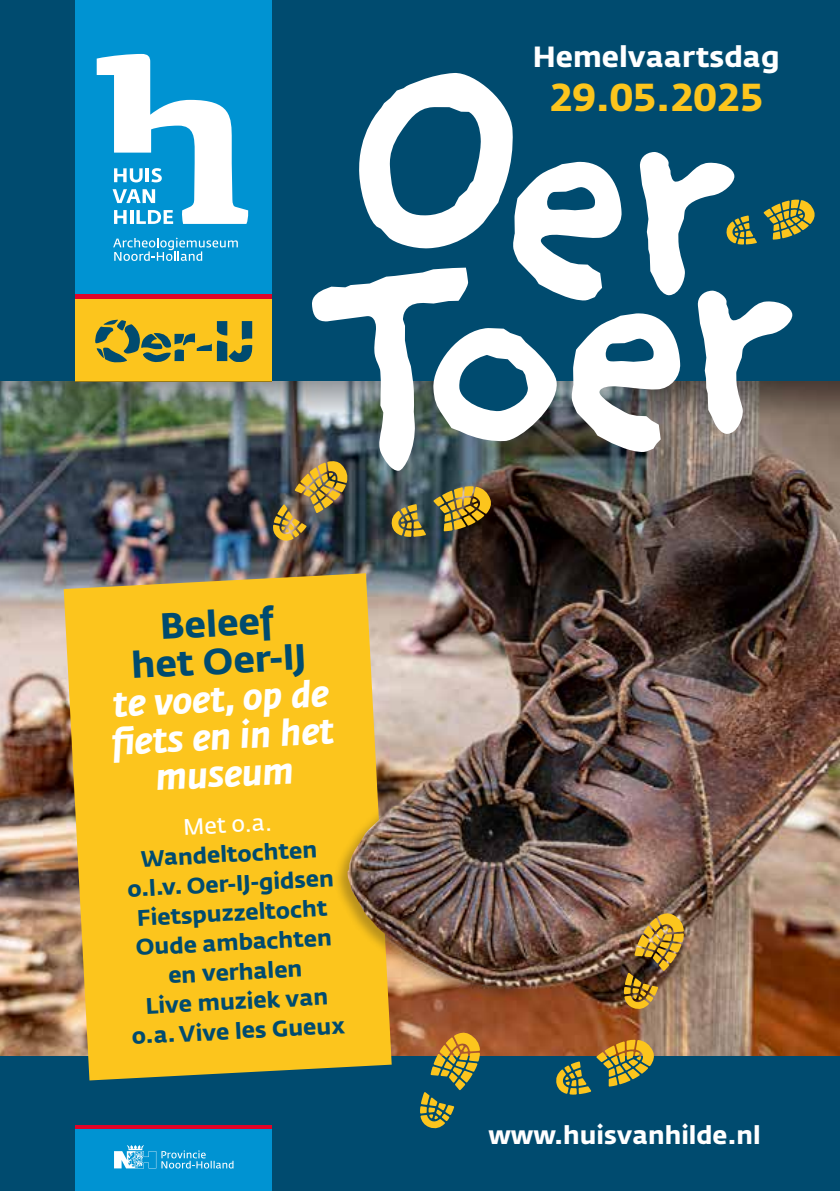
<style>
.page{position:relative;width:840px;height:1191px;background:#fff}
.page>*{position:absolute;margin:0;border:0;box-sizing:border-box;transform-origin:0 0}
.t1{font:700 38.6px "Fedra Sans Std";color:#fcc51d}
.t2{font:italic 700 36.2px/37.6px "Fedra Sans Std";color:#fff;text-align:center}
.t3{font:700 36.2px/37.6px "Fedra Sans Std";color:#004b6f;text-align:center}
.t4{font:700 29px "Fedra Sans Std";color:#fff}
.t5{font:700 25px "Fedra Sans Std";color:#fff}
.t6{font:700 22.4px/29.4px "Fedra Sans Std";color:#004b6f;text-align:center}
.t7{font:22.4px "Fedra Sans Std";color:#fff}
</style>
<div class="page">
<div style="left:0;top:0;width:839px;height:1191px;background:#004b6f"></div>
<div style="left:75px;top:1125px;width:197px;height:5px;background:#e10327"></div>
<div style="left:75px;top:1130px;width:197px;height:61px;background:#0093d2"></div>
<svg style="left:114px;top:1145px;width:119px;height:23px"></svg>
<div style="left:75px;top:0;width:197px;height:295px;background:#0093d2"></div>
<hr style="left:75px;top:295px;width:197px;height:4px;background:#e10327">
<svg style="left:97px;top:54px;width:151px;height:170px"></svg>
<svg style="left:113px;top:237px;width:125px;height:24px"></svg>
<img style="left:0;top:569px;width:839px;height:486px">
<svg style="left:554px;top:1039px;width:100px;height:55px"></svg>
<img style="left:623px;top:912px;width:60px;height:98px">
<svg style="left:420px;top:1031px;width:59px;height:98px"></svg>
<div style="left:75px;top:299px;width:197px;height:82px;background:#fcc51d"></div>
<svg style="left:95px;top:319px;width:157px;height:44px"></svg>
<img style="left:0;top:381px;width:839px;height:188px">
<img style="left:311px;top:284px;width:481px;height:187px">
<svg style="left:357px;top:73px;width:377px;height:228px"></svg>
<svg style="left:64px;top:573px;width:327px;height:507px;background:#f0be26"></svg>
<div style="left:333px;top:780px;width:190px;height:221px;background:#1a171c;opacity:.3"></div>
<img style="left:346px;top:782px;width:174px;height:205px">
<img style="left:390px;top:486px;width:101px;height:51px">
<svg style="left:725px;top:199px;width:90px;height:45px"></svg>
<img style="left:272px;top:460px;width:76px;height:81px">
<p class="t4" style="left:532px;top:39px;width:248px">Hemelvaartsdag</p>
<h1 class="t1" style="left:549px;top:73px;width:215px">29.05.2025</h1>
<h2 class="t3" style="left:129px;top:609px;width:176px;rotate:-3deg">Beleef het Oer-IJ</h2>
<h2 class="t2" style="left:109px;top:686px;width:223px;rotate:-3deg">te voet, op de fi ets en in het museum</h2>
<p class="t7" style="left:182px;top:813px;width:91px;rotate:-3deg">Met o.a.</p>
<p class="t6" style="left:122px;top:845px;width:215px;rotate:-3deg">Wandeltochten o.l.v. Oer-IJ-gidsen<br>Fietspuzzeltocht<br>Oude ambachten en verhalen<br>Live muziek van o.a. Vive les Gueux</p>
<p class="t5" style="left:488px;top:1119px;width:274px">www.huisvanhilde.nl</p>
</div>
